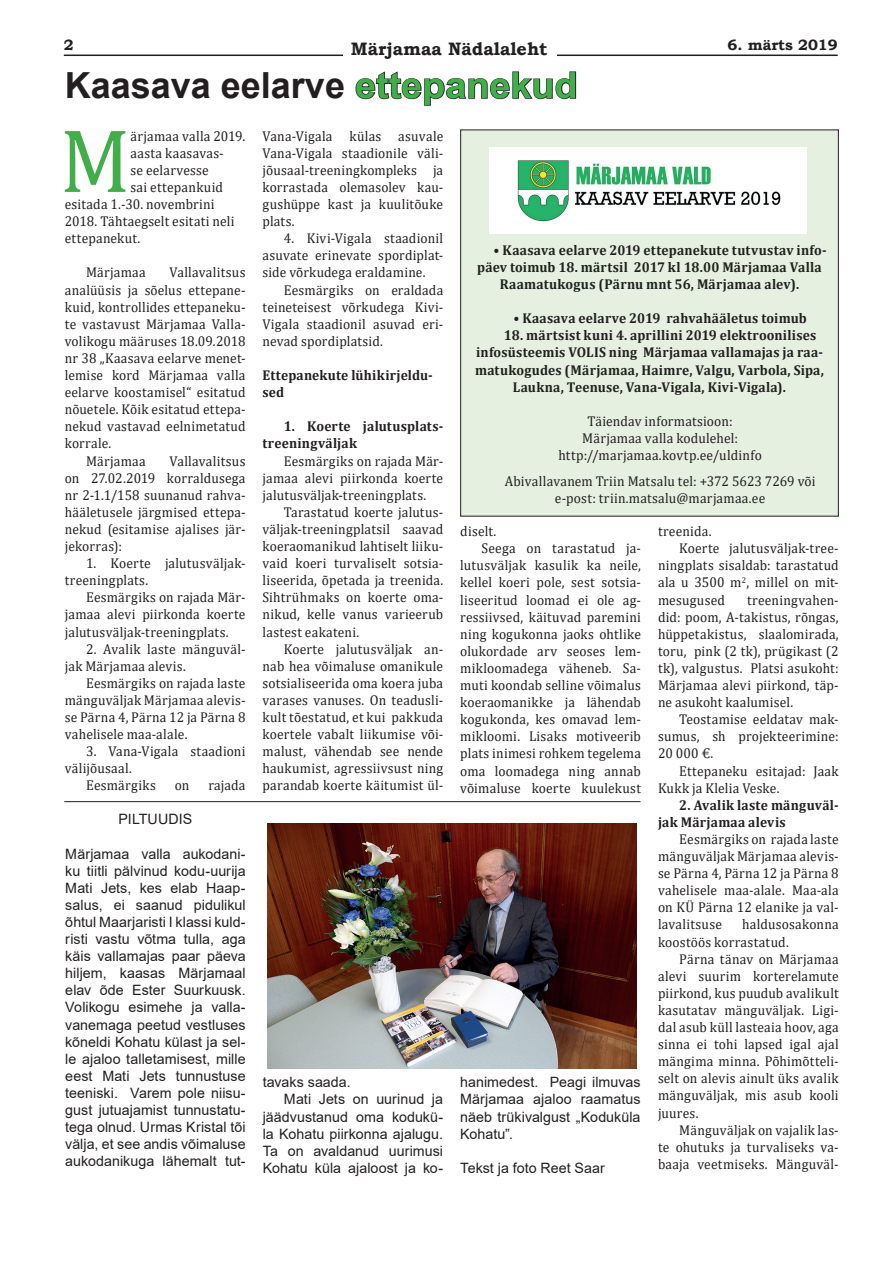
<style>
.page{position:relative;width:893px;height:1263px;background:#fff}
.page>*{position:absolute;margin:0;border:0;box-sizing:border-box;transform-origin:0 0}
.t1{font:91.2px "Cambria";color:#40ae49;scale:.95 1}
.t2{font:700 36px "Arial";color:#231f20}
.t3{font:700 18px "Bookman Old Style";color:#231f20}
.t4{font:700 15px "Bookman Old Style";color:#231f20}
.t5{font:14.25px/17.1px "Cambria";letter-spacing:.015em;color:#231f20;text-align:justify;scale:.95 1}
.t6{font:14.25px/17.1px "Arial";letter-spacing:.005em;color:#231f20;text-align:justify}
.t7{font:700 14.25px/17.1px "Cambria";letter-spacing:.015em;color:#231f20;scale:.95 1}
.s1{color:#40ae49}
</style>
<div class="page">
<hr style="left:64px;top:55px;width:774px;height:1px;background:#231f20">
<div style="left:343px;top:47px;width:213px;height:17px;background:#fff"></div>
<svg style="left:355px;top:71px;width:222px;height:35px"></svg>
<div style="left:461px;top:130px;width:377px;height:386px;background:#e5f0e1"></div>
<div style="left:460px;top:130px;width:379px;height:386px;border:1px solid #231f20"></div>
<img style="left:489px;top:147px;width:318px;height:87px">
<img style="left:267px;top:823px;width:369px;height:245px">
<hr style="left:64px;top:801px;width:576px;height:1px;background:#231f20">
<p class="t4" style="left:64px;top:34px;width:11px">2</p>
<p class="t3" style="left:351px;top:36px;width:198px">Märjamaa Nädalaleht</p>
<p class="t4" style="left:728px;top:34px;width:112px">6. märts 2019</p>
<h2 class="t2" style="left:65px;top:60px;width:514px">Kaasava eelarve <span class="s1">ettepanekud</span></h2>
<h1 class="t1" style="left:60px;top:107px;width:76px">M</h1>
<p class="t5" style="left:131px;top:127px;width:122px">ärjamaa valla 2019.</p>
<p class="t5" style="left:131px;top:144px;width:100px">aasta kaasavas-</p>
<p class="t5" style="left:131px;top:161px;width:84px">se eelarvesse</p>
<p class="t5" style="left:131px;top:178px;width:99px">sai ettepankuid</p>
<p class="t5" style="left:65px;top:196px;width:159px">esitada 1.-30. novembrini</p>
<p class="t5" style="left:65px;top:213px;width:180px">2018. Tähtaegselt esitati neli</p>
<p class="t5" style="left:65px;top:230px;width:81px">ettepanekut.</p>
<p class="t5" style="left:86px;top:264px;width:64px">Märjamaa</p>
<p class="t5" style="left:170px;top:264px;width:82px">Vallavalitsus</p>
<p class="t5" style="left:65px;top:281px;width:192px">analüüsis ja sõelus ettepane-</p>
<p class="t5" style="left:65px;top:298px;width:192px">kuid, kontrollides ettepaneku-</p>
<p class="t5" style="left:65px;top:315px;width:192px">te vastavust Märjamaa Valla-</p>
<p class="t5" style="left:65px;top:332px;width:192px">volikogu määruses 18.09.2018</p>
<p class="t5" style="left:65px;top:349px;width:192px">nr 38 „Kaasava eelarve menet-</p>
<p class="t5" style="left:65px;top:367px;width:192px">lemise kord Märjamaa valla</p>
<p class="t5" style="left:65px;top:384px;width:192px">eelarve koostamisel“ esitatud</p>
<p class="t5" style="left:65px;top:401px;width:192px">nõuetele. Kõik esitatud ettepa-</p>
<p class="t5" style="left:65px;top:418px;width:192px">nekud vastavad eelnimetatud</p>
<p class="t5" style="left:65px;top:435px;width:51px">korrale.</p>
<p class="t5" style="left:86px;top:452px;width:64px">Märjamaa</p>
<p class="t5" style="left:65px;top:452px;width:192px;text-indent:105px">Vallavalitsus on 27.02.2019 korraldusega nr 2-1.1/158 suunanud rahva&shy;hääletusele järgmised ettepa&shy;nekud (esitamise ajalises jär&shy;jekorras):</p>
<p class="t5" style="left:65px;top:555px;width:192px;text-indent:21px">1. Koerte jalutusväljak&shy;treeningplats.</p>
<p class="t5" style="left:65px;top:589px;width:192px;text-indent:21px">Eesmärgiks on rajada Mär&shy;jamaa alevi piirkonda koerte jalutusväljak-treeningplats.</p>
<p class="t5" style="left:65px;top:640px;width:192px;text-indent:21px">2. Avalik laste mänguväl&shy;jak Märjamaa alevis.</p>
<p class="t5" style="left:65px;top:674px;width:192px;text-indent:21px">Eesmärgiks on rajada laste mänguväljak Märjamaa alevis&shy;se Pärna 4, Pärna 12 ja Pärna 8 vahelisele maa-alale.</p>
<p class="t5" style="left:86px;top:743px;width:169px">3. Vana-Vigala staadioni</p>
<p class="t5" style="left:65px;top:760px;width:72px">välijõusaal.</p>
<p class="t5" style="left:86px;top:777px;width:75px">Eesmärgiks</p>
<p class="t5" style="left:175px;top:777px;width:17px">on</p>
<p class="t5" style="left:208px;top:777px;width:41px">rajada</p>
<p class="t6" style="left:119px;top:811px;width:75px">PILTUUDIS</p>
<p class="t6" style="left:65px;top:845px;width:182px">Märjamaa valla aukodani&shy;ku tiitli pälvinud kodu-uurija Mati Jets, kes elab Haap&shy;salus, ei saanud pidulikul õhtul Maarjaristi I klassi kuld&shy;risti vastu võtma tulla, aga käis vallamajas paar päeva hiljem, kaasas Märjamaal elav õde Ester Suurkuusk.<br>Volikogu esimehe ja valla&shy;vanemaga peetud vestluses kõneldi Kohatu külast ja sel&shy;le ajaloo talletamisest, mille eest Mati Jets tunnustuse teeniski. Varem pole niisu&shy;gust jutuajamist tunnustatu&shy;tega olnud. Urmas Kristal tõi välja, et see andis võimaluse aukodanikuga lähemalt tut-</p>
<p class="t5" style="left:263px;top:127px;width:192px">Vana-Vigala külas asuvale Vana-Vigala staadionile väli&shy;jõusaal-treeningkompleks ja korrastada olemasolev kau&shy;gushüppe kast ja kuulitõuke plats.</p>
<p class="t5" style="left:263px;top:230px;width:192px;text-indent:21px">4. Kivi-Vigala staadionil asuvate erinevate spordiplat&shy;side võrkudega eraldamine.</p>
<p class="t5" style="left:263px;top:281px;width:192px;text-indent:21px">Eesmärgiks on eraldada teineteisest võrkudega Kivi-Vigala staadionil asuvad eri&shy;nevad spordiplatsid.</p>
<p class="t7" style="left:263px;top:366px;width:181px">Ettepanekute lühikirjeldu&shy;sed</p>
<p class="t7" style="left:263px;top:417px;width:192px;text-indent:21px">1. Koerte jalutusplats&shy;treeningväljak</p>
<p class="t5" style="left:263px;top:452px;width:192px;text-indent:21px">Eesmärgiks on rajada Mär&shy;jamaa alevi piirkonda koerte jalutusväljak-treeningplats.</p>
<p class="t5" style="left:263px;top:503px;width:192px;text-indent:21px">Tarastatud koerte jalutus&shy;väljak-treeningplatsil saavad koeraomanikud lahtiselt liiku&shy;vaid koeri turvaliselt sotsia&shy;liseerida, õpetada ja treenida.<br>Sihtrühmaks on koerte oma&shy;nikud, kelle vanus varieerub lastest eakateni.</p>
<p class="t5" style="left:263px;top:640px;width:192px;text-indent:21px">Koerte jalutusväljak an&shy;nab hea võimaluse omanikule sotsialiseerida oma koera juba varases vanuses. On teadusli&shy;kult tõestatud, et kui pakkuda koertele vabalt liikumise või&shy;malust, vähendab see nende haukumist, agressiivsust ning parandab koerte käitumist ül-</p>
<p class="t6" style="left:263px;top:1074px;width:90px">tavaks saada.</p>
<p class="t6" style="left:284px;top:1091px;width:161px">Mati Jets on uurinud ja</p>
<p class="t6" style="left:263px;top:1108px;width:182px">jäädvustanud oma kodukü-</p>
<p class="t6" style="left:263px;top:1125px;width:182px">la Kohatu piirkonna ajalugu.</p>
<p class="t6" style="left:263px;top:1142px;width:182px">Ta on avaldanud uurimusi</p>
<p class="t6" style="left:263px;top:1159px;width:182px">Kohatu küla ajaloost ja ko-</p>
<p class="t7" style="left:494px;top:241px;width:352px">• Kaasava eelarve 2019 ettepanekute tutvustav info-</p>
<p class="t7" style="left:477px;top:258px;width:364px">päev toimub 18. märtsil 2017 kl 18.00 Märjamaa Valla</p>
<p class="t7" style="left:500px;top:275px;width:317px">Raamatukogus (Pärnu mnt 56, Märjamaa alev).</p>
<p class="t7" style="left:513px;top:309px;width:310px">• Kaasava eelarve 2019 rahvahääletus toimub</p>
<p class="t7" style="left:504px;top:326px;width:330px">18. märtsist kuni 4. aprillini 2019 elektroonilises</p>
<p class="t7" style="left:476px;top:344px;width:367px">infosüsteemis VOLIS ning Märjamaa vallamajas ja raa-</p>
<p class="t7" style="left:475px;top:361px;width:369px">matukogudes (Märjamaa, Haimre, Valgu, Varbola, Sipa,</p>
<p class="t7" style="left:513px;top:378px;width:289px">Laukna, Teenuse, Vana-Vigala, Kivi-Vigala).</p>
<p class="t5" style="left:558px;top:412px;width:216px;text-align:center">Täiendav informatsioon:<br>Märjamaa valla kodulehel: http://marjamaa.kovtp.ee/uldinfo</p>
<p class="t5" style="left:505px;top:473px;width:329px;text-align:center">Abivallavanem Triin Matsalu tel: +372 5623 7269 või e-post: triin.matsalu@marjamaa.ee</p>
<p class="t5" style="left:460px;top:523px;width:39px">diselt.</p>
<p class="t5" style="left:481px;top:540px;width:169px">Seega on tarastatud ja-</p>
<p class="t5" style="left:460px;top:557px;width:192px">lutusväljak kasulik ka neile,</p>
<p class="t5" style="left:460px;top:574px;width:192px">kellel koeri pole, sest sotsia-</p>
<p class="t5" style="left:460px;top:591px;width:192px">liseeritud loomad ei ole ag-</p>
<p class="t5" style="left:460px;top:608px;width:192px">ressiivsed, käituvad paremini</p>
<p class="t5" style="left:460px;top:625px;width:192px">ning kogukonna jaoks ohtlike</p>
<p class="t5" style="left:460px;top:642px;width:192px">olukordade arv seoses lem-</p>
<p class="t5" style="left:460px;top:659px;width:192px">mikloomadega väheneb. Sa-</p>
<p class="t5" style="left:460px;top:676px;width:192px">muti koondab selline võimalus</p>
<p class="t5" style="left:460px;top:694px;width:192px">koeraomanikke ja lähendab</p>
<p class="t5" style="left:460px;top:711px;width:192px">kogukonda, kes omavad lem-</p>
<p class="t5" style="left:460px;top:728px;width:192px">mikloomi. Lisaks motiveerib</p>
<p class="t5" style="left:460px;top:745px;width:192px">plats inimesi rohkem tegelema</p>
<p class="t5" style="left:460px;top:762px;width:192px">oma loomadega ning annab</p>
<p class="t5" style="left:460px;top:779px;width:192px">võimaluse koerte kuulekust</p>
<p class="t6" style="left:460px;top:1074px;width:182px">hanimedest. Peagi ilmuvas Märjamaa ajaloo raamatus näeb trükivalgust „Koduküla Kohatu”.</p>
<p class="t6" style="left:460px;top:1159px;width:146px">Tekst ja foto Reet Saar</p>
<p class="t5" style="left:658px;top:523px;width:58px">treenida.</p>
<p class="t5" style="left:679px;top:540px;width:169px">Koerte jalutusväljak-tree-</p>
<p class="t5" style="left:658px;top:557px;width:192px">ningplats sisaldab: tarastatud</p>
<p class="t5" style="left:658px;top:574px;width:192px">ala u 3500 m<sup>2</sup>, millel on mit-</p>
<p class="t5" style="left:658px;top:591px;width:72px">mesugused</p>
<p class="t5" style="left:658px;top:591px;width:192px;text-indent:89px">treeningvahen&shy;did: poom, A-takistus, rõngas, hüppetakistus, slaalomirada, toru, pink (2 tk), prügikast (2 tk), valgustus. Platsi asukoht:<br>Märjamaa alevi piirkond, täp&shy;ne asukoht kaalumisel.</p>
<p class="t5" style="left:658px;top:711px;width:192px;text-indent:21px">Teostamise eeldatav mak&shy;sumus, sh projekteerimine:<br>20 000 €.</p>
<p class="t5" style="left:658px;top:762px;width:192px;text-indent:21px">Ettepaneku esitajad: Jaak<br>Kukk ja Klelia Veske.</p>
<p class="t7" style="left:658px;top:796px;width:192px;text-indent:21px">2. Avalik laste mänguväl&shy;jak Märjamaa alevis</p>
<p class="t5" style="left:658px;top:830px;width:192px;text-indent:21px">Eesmärgiks on rajada laste mänguväljak Märjamaa alevis&shy;se Pärna 4, Pärna 12 ja Pärna 8 vahelisele maa-alale. Maa-ala on KÜ Pärna 12 elanike ja val&shy;lavalitsuse</p>
<p class="t5" style="left:658px;top:916px;width:192px;text-indent:84px">haldusosakonna koostöös korrastatud.</p>
<p class="t5" style="left:658px;top:950px;width:192px;text-indent:21px">Pärna tänav on Märjamaa alevi suurim korterelamute piirkond, kus puudub avalikult kasutatav mänguväljak. Ligi&shy;dal asub küll lasteaia hoov, aga sinna ei tohi lapsed igal ajal mängima minna. Põhimõtteli&shy;selt on alevis ainult üks avalik mänguväljak, mis asub kooli juures.</p>
<p class="t5" style="left:658px;top:1121px;width:192px;text-indent:21px">Mänguväljak on vajalik las&shy;te ohutuks ja turvaliseks va&shy;baaja veetmiseks. Mänguväl-</p>
</div>
